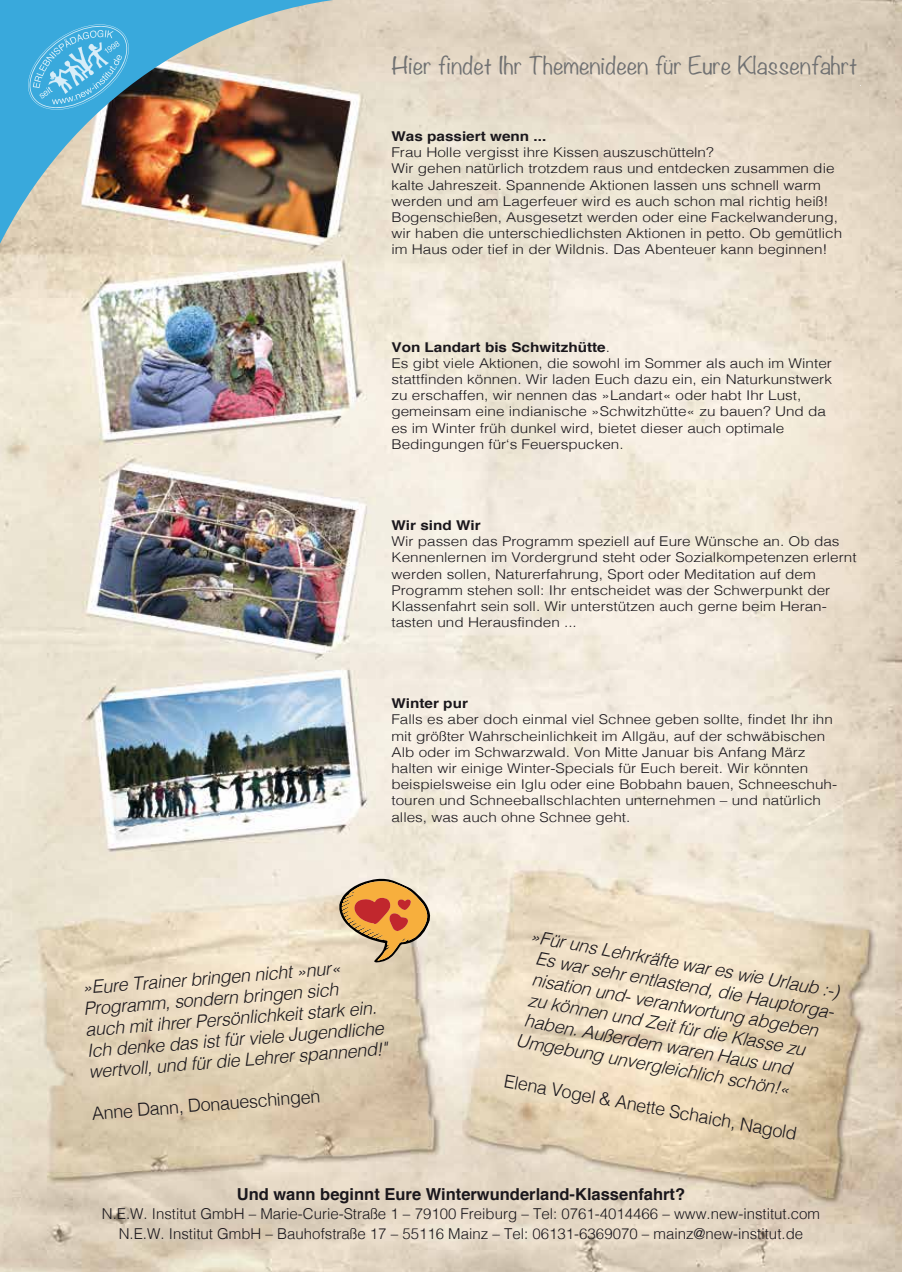
<style>
.page{position:relative;width:902px;height:1272px;background:#fff}
.page>*{position:absolute;margin:0;border:0;box-sizing:border-box;transform-origin:0 0}
.t1{font:300 21.6px "Noteworthy";color:#707172;scale:1.13 1}
.t2{font:italic 300 18px/21px "Helvetica";color:#1a171c}
.t3{font:300 18px "Helvetica";color:#1a171c}
.t4{font:700 16.5px "Helvetica";color:#1a171c}
.t5{font:300 15px/19.5px "Helvetica";color:#1a171c;text-align:center}
.t6{font:300 13.5px/16.2px "Helvetica";color:#1a171c;scale:1.13 1}
.t7{font:700 13.5px "Helvetica";color:#1a171c;scale:1.13 1}
.s1{font-weight:700}
</style>
<div class="page">
<img style="left:0;top:0;width:901px;height:1271px">
<img style="left:0;top:0;width:377px;height:251px">
<svg style="left:28px;top:24px;width:101px;height:86px;background:#55b0d9"></svg>
<svg style="left:338px;top:878px;width:92px;height:84px;background:#d4a16d"></svg>
<h1 class="t1" style="left:391px;top:47px;width:414px">Hier findet Ihr Themenideen für Eure Klassenfahrt</h1>
<p class="t7" style="left:391px;top:125px;width:138px">Was passiert wenn ...</p>
<p class="t6" style="left:391px;top:143px;width:400px">Frau Holle vergisst ihre Kissen auszuschütteln?<br>Wir gehen natürlich trotzdem raus und entdecken zusammen die kalte Jahreszeit. Spannende Aktionen lassen uns schnell warm werden und am Lagerfeuer wird es auch schon mal richtig heiß!<br>Bogenschießen, Ausgesetzt werden oder eine Fackelwanderung, wir haben die unterschiedlichsten Aktionen in petto. Ob gemütlich im Haus oder tief in der Wildnis. Das Abenteuer kann beginnen!</p>
<p class="t6" style="left:391px;top:338px;width:391px"><span class="s1">Von Landart bis Schwitzhütte</span>.<br>Es gibt viele Aktionen, die sowohl im Sommer als auch im Winter stattfinden können. Wir laden Euch dazu ein, ein Naturkunstwerk zu erschaffen, wir nennen das »Landart« oder habt Ihr Lust, gemeinsam eine indianische »Schwitzhütte« zu bauen? Und da es im Winter früh dunkel wird, bietet dieser auch optimale Bedingungen für‘s Feuerspucken.</p>
<p class="t7" style="left:391px;top:514px;width:80px">Wir sind Wir</p>
<p class="t6" style="left:391px;top:532px;width:413px">Wir passen das Programm speziell auf Eure Wünsche an. Ob das Kennenlernen im Vordergrund steht oder Sozialkompetenzen erlernt werden sollen, Naturerfahrung, Sport oder Meditation auf dem Programm stehen soll: Ihr entscheidet was der Schwerpunkt der Klassenfahrt sein soll. Wir unterstützen auch gerne beim Heran&shy;tasten und Herausfinden ...</p>
<p class="t7" style="left:391px;top:692px;width:69px">Winter pur</p>
<p class="t6" style="left:391px;top:710px;width:396px">Falls es aber doch einmal viel Schnee geben sollte, findet Ihr ihn mit größter Wahrscheinlichkeit im Allgäu, auf der schwäbischen Alb oder im Schwarzwald. Von Mitte Januar bis Anfang März halten wir einige Winter-Specials für Euch bereit. Wir könnten beispielsweise ein Iglu oder eine Bobbahn bauen, Schneeschuh&shy;touren und Schneeballschlachten unternehmen – und natürlich alles, was auch ohne Schnee geht.</p>
<h2 class="t2" style="left:81px;top:975px;width:301px;rotate:-4deg">»Eure Trainer bringen nicht »nur« Programm, sondern bringen sich<br>auch mit ihrer Persönlichkeit stark ein.<br>Ich denke das ist für viele Jugendliche wertvoll, und für die Lehrer spannend!"</h2>
<h2 class="t3" style="left:91px;top:1097px;width:230px;rotate:-4deg">Anne Dann, Donaueschingen</h2>
<h2 class="t2" style="left:532px;top:925px;width:315px;rotate:10deg">»Für uns Lehrkräfte war es wie Urlaub :-)<br>Es war sehr entlastend, die Hauptorga&shy;nisation und- verantwortung abgeben zu können und Zeit für die Klasse zu haben. Außerdem waren Haus und Umgebung unvergleichlich schön!«</h2>
<h2 class="t3" style="left:506px;top:1066px;width:299px;rotate:10deg">Elena Vogel &amp; Anette Schaich, Nagold</h2>
<p class="t4" style="left:237px;top:1180px;width:450px">Und wann beginnt Eure Winterwunderland-Klassenfahrt?</p>
<p class="t5" style="left:102px;top:1203px;width:719px">N.E.W. Institut GmbH – Marie-Curie-Straße 1 – 79100 Freiburg – Tel: 0761-4014466 – www.new-institut.com<br>N.E.W. Institut GmbH – Bauhofstraße 17 – 55116 Mainz – Tel: 06131-6369070 – mainz@new-institut.de</p>
</div>
